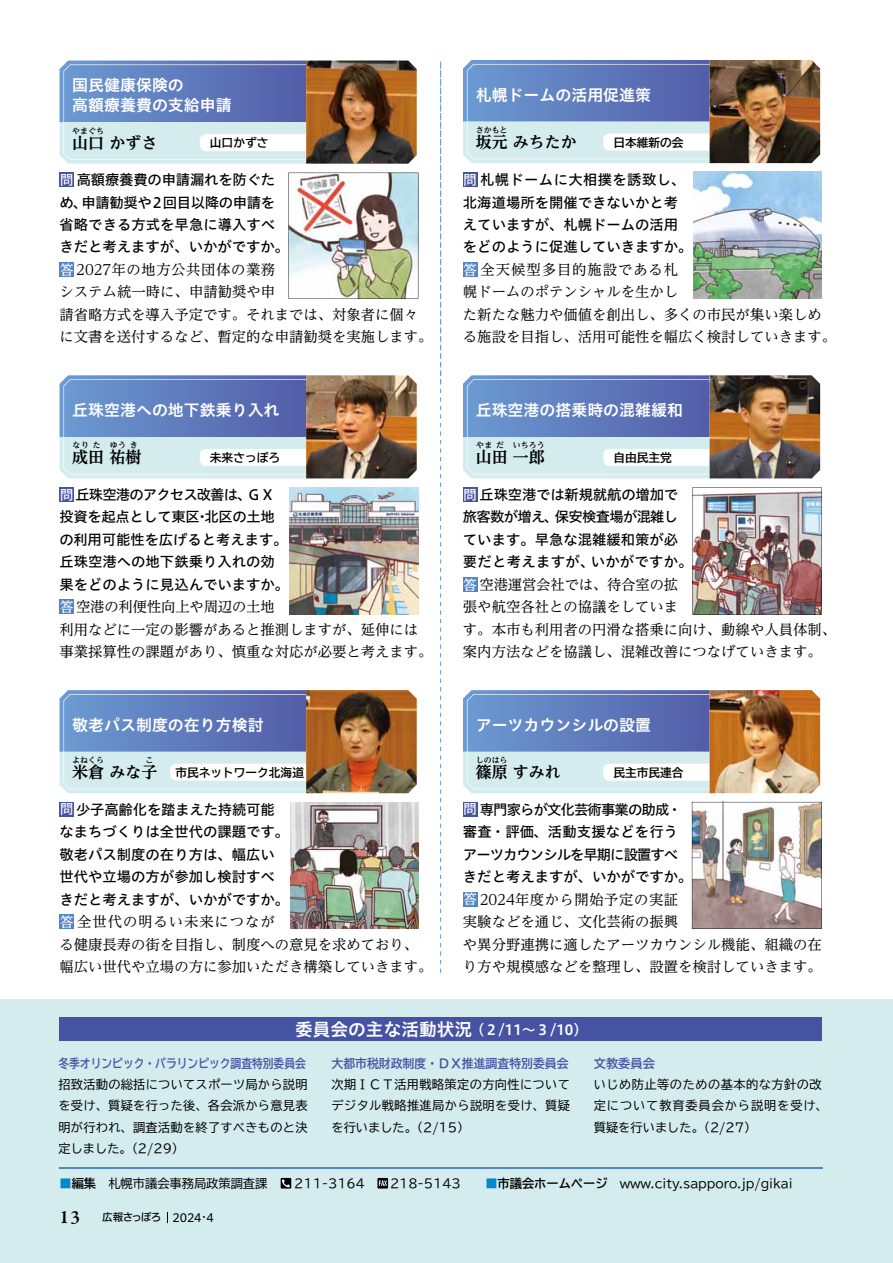
<style>
.page{position:relative;width:893px;height:1263px;background:#fff}
.page>*{position:absolute;margin:0;border:0;box-sizing:border-box;transform-origin:0 0}
.t1{font:15.9px/20.2px "Hiragino UD Sans Std N W6 90 msp RKSJ H";color:#fff}
.t2{font:15.9px "UD Reimin Pr 6 N Bold 90 msp RKSJ H";color:#000}
.t3{font:14.4px/22.5px "UD Reimin Pro Regular 90 msp RKSJ H";color:#000}
.t4{font:14.4px/22.5px "Hiragino UD Sans Std N W5 90 msp RKSJ H";color:#000}
.t5{font:14.4px/22.5px "Hiragino UD Sans Std N W5 90 msp RKSJ H";letter-spacing:-.06em;color:#000}
.t6{font:14.1px "Hiragino UD Sans Std N W6 90 msp RKSJ H";color:#fff}
.t7{font:12.15px/21.3px "TBUD Go Std Regular 90 msp RKSJ H";letter-spacing:.02em;color:#000;text-align:justify}
.t8{font:12.15px "TBUD Go Std Regular 90 msp RKSJ H";color:#000}
.t9{font:12.15px/21.3px "TBUD Go Std Regular 90 msp RKSJ H";letter-spacing:.04em;color:#000}
.t10{font:12.15px "TBUD Go Std Bold 90 msp RKSJ H";color:#4653a2}
.t11{font:12.15px "TBUD Go Std Bold 90 msp RKSJ H";color:#4653a2;scale:.88 1}
.t12{font:11.7px "TBUD Go Std Bold 90 msp RKSJ H";color:#000}
.t13{font:10.65px "Hiragino UD Sans F Std N W5 90 msp RKSJ H";letter-spacing:-.06em;color:#000}
.t14{font:7.95px "UD Reimin Pr 6 N Bold 90 msp RKSJ H";color:#000}
.s1{font-size:13.8px;color:#fff}
.s2{font-family:"UD Reimin Pro Medium 90 msp RKSJ H";font-size:13.8px;color:#fff}
.s3{font-size:17.7px}
.s4{color:#0089ce}
.s5{font-family:"TBUD Go Std Bold 90 msp RKSJ H"}
.s6{font-family:"Garamond Premr Pro";font-weight:600;font-size:19.2px}
.s7{font-family:"Clarimo UDPE";font-size:11.7px}
.s8{font-family:"Hiragino UD Sans F Std N W4 90 msp RKSJ H"}
</style>
<div class="page">
<div style="left:0;top:1000px;width:893px;height:263px;background:#d4ecee"></div>
<svg style="left:281px;top:1178px;width:10px;height:10px"></svg>
<svg style="left:377px;top:1178px;width:11px;height:10px"></svg>
<svg style="left:60px;top:61px;width:246px;height:103px;background:#93acd3"></svg>
<img style="left:306px;top:61px;width:111px;height:103px">
<div style="left:60px;top:172px;width:14px;height:15px;background:#4653a2"></div>
<div style="left:60px;top:262px;width:14px;height:15px;background:#5185c5"></div>
<svg style="left:60px;top:375px;width:246px;height:103px;background:#92abd2"></svg>
<img style="left:306px;top:375px;width:111px;height:103px">
<div style="left:60px;top:487px;width:14px;height:14px;background:#4653a2"></div>
<div style="left:60px;top:600px;width:14px;height:14px;background:#5185c5"></div>
<svg style="left:60px;top:690px;width:246px;height:103px;background:#93acd3"></svg>
<img style="left:306px;top:690px;width:111px;height:103px">
<div style="left:60px;top:802px;width:14px;height:14px;background:#4653a2"></div>
<div style="left:60px;top:914px;width:14px;height:15px;background:#5185c5"></div>
<svg style="left:463px;top:60px;width:247px;height:103px;background:#93abd2"></svg>
<img style="left:710px;top:60px;width:110px;height:103px">
<div style="left:463px;top:172px;width:14px;height:15px;background:#4653a2"></div>
<div style="left:463px;top:262px;width:14px;height:15px;background:#5185c5"></div>
<svg style="left:463px;top:375px;width:247px;height:103px;background:#93abd2"></svg>
<img style="left:710px;top:375px;width:110px;height:103px">
<div style="left:463px;top:487px;width:14px;height:14px;background:#4653a2"></div>
<div style="left:463px;top:577px;width:14px;height:14px;background:#5185c5"></div>
<svg style="left:463px;top:690px;width:247px;height:103px;background:#93abd2"></svg>
<img style="left:710px;top:690px;width:110px;height:103px">
<div style="left:463px;top:802px;width:14px;height:14px;background:#4653a2"></div>
<div style="left:463px;top:892px;width:14px;height:14px;background:#5185c5"></div>
<svg style="left:440px;top:62px;width:1px;height:911px"></svg>
<div style="left:60px;top:1017px;width:762px;height:24px;background:#4653a2"></div>
<hr style="left:60px;top:1167px;width:763px;height:1px;background:#5185c5">
<img style="left:693px;top:172px;width:129px;height:127px">
<img style="left:289px;top:487px;width:130px;height:127px">
<img style="left:290px;top:802px;width:128px;height:127px">
<img style="left:692px;top:802px;width:130px;height:127px">
<img style="left:288px;top:173px;width:130px;height:126px">
<img style="left:693px;top:487px;width:129px;height:127px">
<p class="t1" style="left:72px;top:77px;width:161px">国民健康保険の<br>高額療養費の支給申請</p>
<p class="t2" style="left:72px;top:137px;width:87px">山口 かずさ</p>
<p class="t12" style="left:210px;top:138px;width:60px">山口かずさ</p>
<p class="t14" style="left:72px;top:128px;width:33px">やまぐち</p>
<p class="t4" style="left:60px;top:170px;width:231px"><span class="s1">問</span>高額療養費の申請漏れを防ぐため、申請勧奨や２回目以降の申請を省略できる方式を早急に導入すべきだと考えますが、いかがですか。</p>
<p class="t3" style="left:60px;top:260px;width:375px"><span class="s2">答</span> 2027年の地方公共団体の業務<br>システム統一時に、申請勧奨や申<br>請省略方式を導入予定です。それまでは、対象者に個々に文書を送付するなど、暫定的な申請勧奨を実施します。</p>
<p class="t1" style="left:72px;top:402px;width:209px">丘珠空港への地下鉄乗り入れ</p>
<p class="t2" style="left:72px;top:451px;width:71px">成田祐樹</p>
<p class="t12" style="left:210px;top:453px;width:72px">未来さっぽろ</p>
<p class="t14" style="left:73px;top:442px;width:30px">なり た</p>
<p class="t14" style="left:110px;top:442px;width:30px">ゆう き</p>
<p class="t4" style="left:60px;top:485px;width:231px"><span class="s1">問</span>丘珠空港のアクセス改善は、ＧＸ投資を起点として東区・北区の土地の利用可能性を広げると考えます。丘珠空港への地下鉄乗り入れの効果をどのように見込んでいますか。</p>
<p class="t3" style="left:60px;top:597px;width:375px"><span class="s2">答</span>空港の利便性向上や周辺の土地<br>利用などに一定の影響があると推測しますが、延伸には事業採算性の課題があり、慎重な対応が必要と考えます。</p>
<p class="t1" style="left:72px;top:717px;width:193px">敬老パス制度の在り方検討</p>
<p class="t2" style="left:72px;top:766px;width:87px">米倉 みな子</p>
<p class="t12" style="left:175px;top:768px;width:130px">市民ネットワーク北海道</p>
<p class="t14" style="left:72px;top:757px;width:33px">よねくら</p>
<p class="t14" style="left:145px;top:757px;width:9px">こ</p>
<p class="t4" style="left:60px;top:800px;width:231px"><span class="s1">問</span>少子高齢化を踏まえた持続可能なまちづくりは全世代の課題です。敬老パス制度の在り方は、幅広い世代や立場の方が参加し検討すべきだと考えますが、いかがですか。</p>
<p class="t3" style="left:60px;top:912px;width:375px"><span class="s2">答</span>全世代の明るい未来につなが<br>る健康長寿の街を目指し、制度への意見を求めており、幅広い世代や立場の方に参加いただき構築していきます。</p>
<p class="t1" style="left:476px;top:87px;width:177px">札幌ドームの活用促進策</p>
<p class="t2" style="left:476px;top:136px;width:102px">坂元 みちたか</p>
<p class="t12" style="left:613px;top:138px;width:72px">日本維新の会</p>
<p class="t14" style="left:476px;top:127px;width:33px">さかもと</p>
<p class="t4" style="left:463px;top:170px;width:231px"><span class="s1">問</span>札幌ドームに大相撲を誘致し、北海道場所を開催できないかと考えていますが、札幌ドームの活用をどのように促進していきますか。</p>
<p class="t3" style="left:463px;top:260px;width:375px"><span class="s2">答</span>全天候型多目的施設である札<br>幌ドームのポテンシャルを生かし<br>た新たな魅力や価値を創出し、多くの市民が集い楽しめる施設を目指し、活用可能性を幅広く検討していきます。</p>
<p class="t1" style="left:476px;top:402px;width:209px">丘珠空港の搭乗時の混雑緩和</p>
<p class="t2" style="left:476px;top:451px;width:71px">山田一郎</p>
<p class="t12" style="left:613px;top:453px;width:60px">自由民主党</p>
<p class="t14" style="left:476px;top:442px;width:30px">やま だ</p>
<p class="t14" style="left:513px;top:442px;width:33px">いちろう</p>
<p class="t4" style="left:463px;top:485px;width:231px"><span class="s1">問</span>丘珠空港では新規就航の増加で旅客数が増え、保安検査場が混雑しています。早急な混雑緩和策が必要だと考えますが、いかがですか。</p>
<p class="t3" style="left:463px;top:575px;width:375px"><span class="s2">答</span>空港運営会社では、待合室の拡<br>張や航空各社との協議をしていま<br>す。本市も利用者の円滑な搭乗に向け、動線や人員体制、案内方法などを協議し、混雑改善につなげていきます。</p>
<p class="t1" style="left:476px;top:717px;width:177px">アーツカウンシルの設置</p>
<p class="t2" style="left:476px;top:766px;width:87px">篠原 すみれ</p>
<p class="t12" style="left:613px;top:768px;width:72px">民主市民連合</p>
<p class="t14" style="left:476px;top:757px;width:33px">しのはら</p>
<p class="t5" style="left:463px;top:800px;width:231px"><span class="s1">問</span>専門家らが文化芸術事業の助成・審査・評価、活動支援などを行うアーツカウンシルを早期に設置すべきだと考えますが、いかがですか。</p>
<p class="t3" style="left:463px;top:890px;width:360px"><span class="s2">答</span> 2024年度から開始予定の実証<br>実験などを通じ、文化芸術の振興<br>や異分野連携に適したアーツカウンシル機能、組織の在り方や規模感などを整理し、設置を検討していきます。</p>
<p class="t6" style="left:295px;top:1024px;width:294px"><span class="s3">委員会の主な活動状況</span>（２/11～３/10）</p>
<p class="t11" style="left:58px;top:1059px;width:283px">冬季オリンピック・パラリンピック調査特別委員会</p>
<p class="t7" style="left:58px;top:1075px;width:251px">招致活動の総括についてスポーツ局から説明を受け、質疑を行った後、各会派から意見表明が行われ、調査活動を終了すべきものと決定しました。（2/29）</p>
<p class="t10" style="left:331px;top:1059px;width:239px">大都市税財政制度・ＤＸ推進調査特別委員会</p>
<p class="t7" style="left:331px;top:1075px;width:240px">次期ＩＣＴ活用戦略策定の方向性についてデジタル戦略推進局から説明を受け、質疑を行いました。（2/15）</p>
<p class="t10" style="left:594px;top:1059px;width:63px">文教委員会</p>
<p class="t9" style="left:594px;top:1075px;width:235px">いじめ防止等のための基本的な方針の改定について教育委員会から説明を受け、質疑を行いました。（2/27）</p>
<p class="t8" style="left:60px;top:1178px;width:735px"><span class="s4">■</span><span class="s5">編集</span>　札幌市議会事務局政策調査課　 211-3164　 218-5143　　<span class="s4">■</span><span class="s5">市議会ホームページ</span>　www.city.sapporo.jp/gikai</p>
<p class="t13" style="left:60px;top:1213px;width:156px"><span class="s6">13</span> 広報さっぽろ <span class="s7">2024</span><span class="s8">・</span><span class="s7">4</span></p>
</div>
